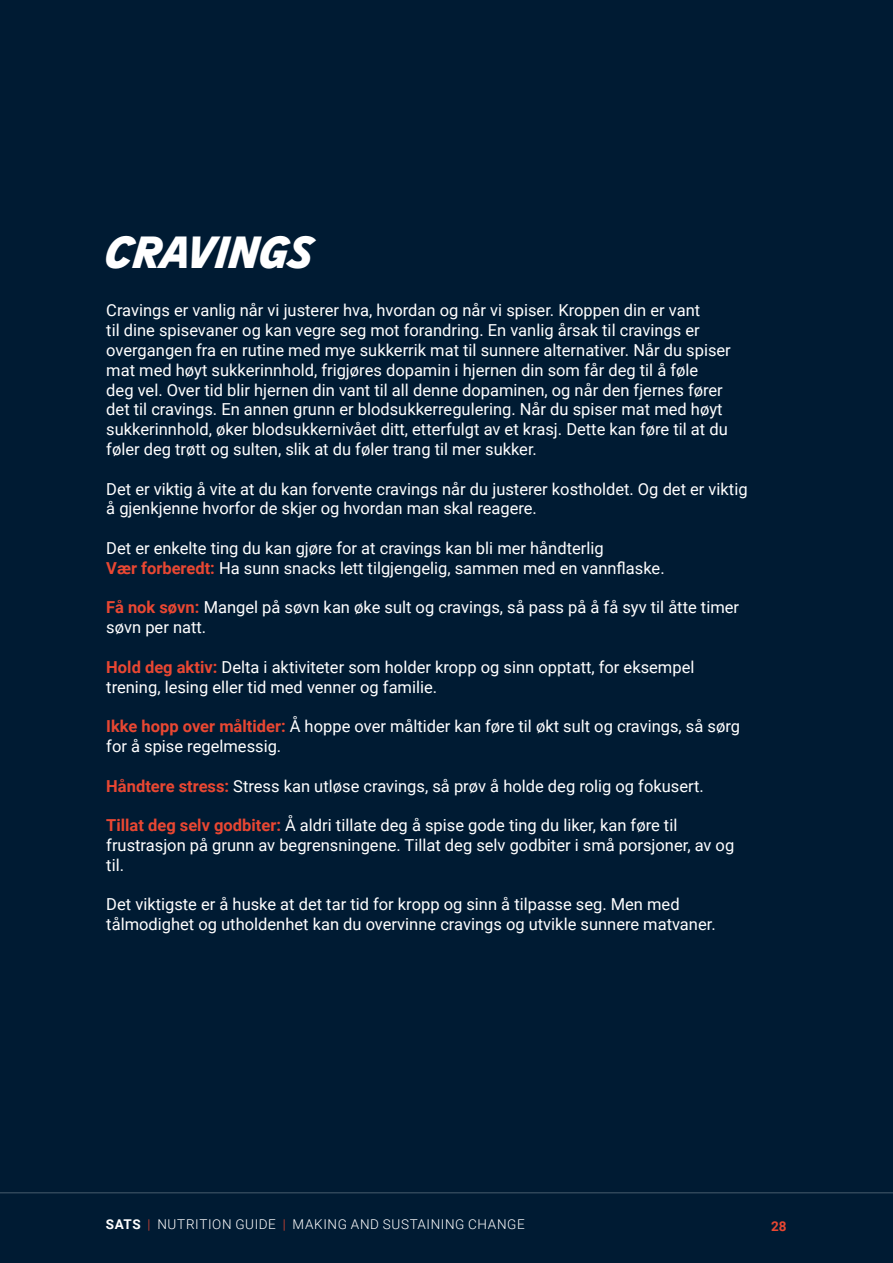
<style>
.page{position:relative;width:893px;height:1263px;background:#fff}
.page>*{position:absolute;margin:0;border:0;box-sizing:border-box;transform-origin:0 0}
.t1{font:italic 700 45px "SATS Headline";color:#fff}
.t2{font:16.5px/19.8px "Roboto";color:#fff}
.t3{font:300 13.5px "Roboto";letter-spacing:.045em;color:#fff}
.t4{font:700 13.5px "Roboto";color:#e94732}
.s1{font-weight:700;color:#e94732}
.s2{font-weight:700}
.s3{color:#e94732}
</style>
<div class="page">
<div style="left:0;top:1193px;width:893px;height:70px;background:#001b33"></div>
<div style="left:0;top:0;width:893px;height:1199px;background:#001b33"></div>
<hr style="left:0;top:1192px;width:893px;height:1px;background:#475c6d">
<h1 class="t1" style="left:106px;top:226px;width:209px">CRAVINGS</h1>
<p class="t2" style="left:106px;top:300px;width:626px">Cravings er vanlig når vi justerer hva, hvordan og når vi spiser. Kroppen din er vant<br>til dine spisevaner og kan vegre seg mot forandring. En vanlig årsak til cravings er overgangen fra en rutine med mye sukkerrik mat til sunnere alternativer. Når du spiser mat med høyt sukkerinnhold, frigjøres dopamin i hjernen din som får deg til å føle<br>deg vel. Over tid blir hjernen din vant til all denne dopaminen, og når den fjernes fører det til cravings. En annen grunn er blodsukkerregulering. Når du spiser mat med høyt sukkerinnhold, øker blodsukkernivået ditt, etterfulgt av et krasj. Dette kan føre til at du føler deg trøtt og sulten, slik at du føler trang til mer sukker.</p>
<p class="t2" style="left:106px;top:478px;width:643px">Det er viktig å vite at du kan forvente cravings når du justerer kostholdet. Og det er viktig å gjenkjenne hvorfor de skjer og hvordan man skal reagere.</p>
<p class="t2" style="left:106px;top:538px;width:560px">Det er enkelte ting du kan gjøre for at cravings kan bli mer håndterlig<br><span class="s1">Vær forberedt:</span> Ha sunn snacks lett tilgjengelig, sammen med en vannflaske.</p>
<p class="t2" style="left:106px;top:597px;width:634px"><span class="s1">Få nok søvn:</span> Mangel på søvn kan øke sult og cravings, så pass på å få syv til åtte timer søvn per natt.</p>
<p class="t2" style="left:106px;top:656px;width:590px"><span class="s1">Hold deg aktiv:</span> Delta i aktiviteter som holder kropp og sinn opptatt, for eksempel trening, lesing eller tid med venner og familie.</p>
<p class="t2" style="left:106px;top:716px;width:635px"><span class="s1">Ikke hopp over måltider:</span> Å hoppe over måltider kan føre til økt sult og cravings, så sørg for å spise regelmessig.</p>
<p class="t2" style="left:106px;top:775px;width:599px"><span class="s1">Håndtere stress:</span> Stress kan utløse cravings, så prøv å holde deg rolig og fokusert.</p>
<p class="t2" style="left:106px;top:815px;width:629px"><span class="s1">Tillat deg selv godbiter:</span> Å aldri tillate deg å spise gode ting du liker, kan føre til frustrasjon på grunn av begrensningene. Tillat deg selv godbiter i små porsjoner, av og til.</p>
<p class="t2" style="left:106px;top:894px;width:611px">Det viktigste er å huske at det tar tid for kropp og sinn å tilpasse seg. Men med tålmodighet og utholdenhet kan du overvinne cravings og utvikle sunnere matvaner.</p>
<p class="t3" style="left:106px;top:1215px;width:420px"><span class="s2">SATS</span> <span class="s3">|</span> NUTRITION GUIDE <span class="s3">|</span> MAKING AND SUSTAINING CHANGE</p>
<p class="t4" style="left:771px;top:1217px;width:17px">28</p>
</div>
